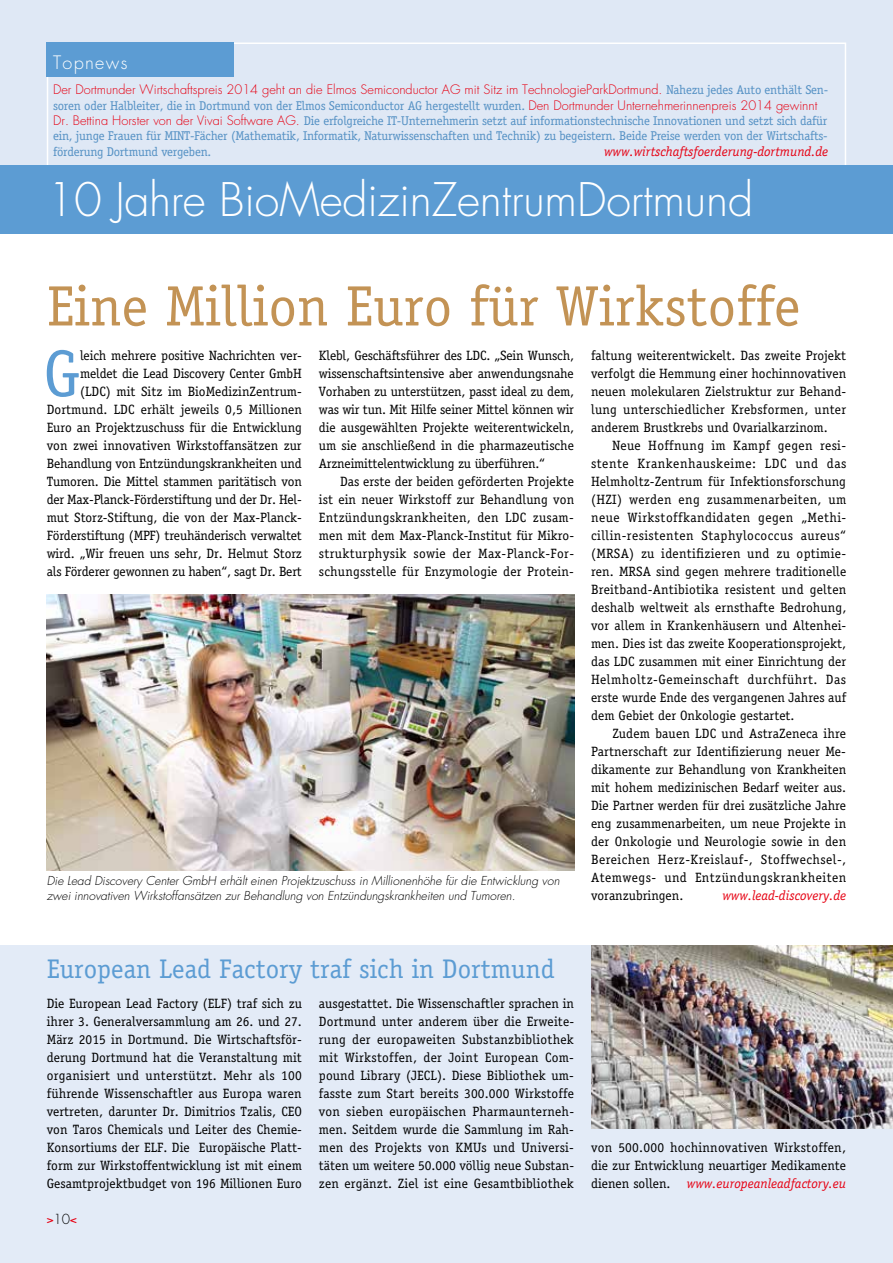
<style>
.page{position:relative;width:893px;height:1263px;background:#fff}
.page>*{position:absolute;margin:0;border:0;box-sizing:border-box;transform-origin:0 0}
.t1{font:66px "Officina Serif";color:#5c9cd3}
.t2{font:57px "Officina Serif";color:#c39355}
.t3{font:300 45px "Futura";letter-spacing:-.005em;color:#fff}
.t4{font:27px "Officina Serif";color:#5c9cd3}
.t5{font:300 18px "Futura";letter-spacing:.075em;color:#fff}
.t6{font:13.5px/18px "Officina Serif";color:#000;text-align:justify}
.t7{font:italic 13.5px "Officina Serif";color:#e60012}
.t8{font:13.5px "Officina Serif";color:#e60012}
.t9{font:12.75px/15.1px "Officina Serif";letter-spacing:-.02em;color:#5591c4}
.t10{font:300 12.75px "Futura";color:#e60012}
.t11{font:italic 300 12px/15px "Futura";color:#000}
.s1{font-family:"Officina Serif";font-weight:400;color:#5591c4}
.s2{font-family:"Futura";font-weight:300;color:#e60012}
.s3{font-family:"Futura";font-weight:300;color:#000}
.s4{font-style:italic;color:#e60012}
</style>
<div class="page">
<div style="left:0;top:945px;width:893px;height:318px;background:#e3ebf7"></div>
<div style="left:0;top:0;width:893px;height:180px;background:#dfe8f5"></div>
<div style="left:47px;top:43px;width:799px;height:131px;border:2px solid #fff"></div>
<div style="left:47px;top:43px;width:187px;height:34px;background:#5c9cd3"></div>
<div style="left:0;top:166px;width:893px;height:68px;background:#5c9cd3"></div>
<img style="left:47px;top:594px;width:527px;height:276px">
<img style="left:591px;top:945px;width:302px;height:183px">
<h3 class="t5" style="left:53px;top:51px;width:76px">Topnews</h3>
<p class="t10" style="left:53px;top:81px;width:776px">Der Dortmunder Wirtschaftspreis 2014 geht an die Elmos Semiconductor AG mit Sitz im TechnologieParkDortmund. <span class="s1">Nahezu jedes Auto enthält Sen-</span></p>
<p class="t9" style="left:53px;top:98px;width:776px">soren oder Halbleiter, die in Dortmund von der Elmos Semiconductor AG hergestellt wurden. <span class="s2">Den Dortmunder Unternehmerinnenpreis 2014 gewinnt<br>Dr. Bettina Horster von der Vivai Software AG.</span> Die erfolgreiche IT-Unternehmerin setzt auf informationstechnische Innovationen und setzt sich dafür ein, junge Frauen für MINT-Fächer (Mathematik, Informatik, Naturwissenschaften und Technik) zu begeistern. Beide Preise werden von der Wirtschafts-</p>
<p class="t9" style="left:53px;top:144px;width:160px">förderung Dortmund vergeben.</p>
<p class="t7" style="left:604px;top:144px;width:225px">www.wirtschaftsfoerderung-dortmund.de</p>
<h3 class="t3" style="left:47px;top:171px;width:708px">10 Jahre BioMedizinZentrumDortmund</h3>
<h2 class="t2" style="left:47px;top:273px;width:755px">Eine Million Euro für Wirkstoffe</h2>
<p class="t6" style="left:591px;top:346px;width:257px">faltung weiterentwickelt. Das zweite Projekt verfolgt die Hemmung einer hochinnovativen neuen molekularen Zielstruktur zur Behand&shy;lung unterschiedlicher Krebsformen, unter anderem Brustkrebs und Ovarialkarzinom.</p>
<p class="t6" style="left:591px;top:436px;width:257px;text-indent:21px">Neue Hoffnung im Kampf gegen resi&shy;stente Krankenhauskeime: LDC und das Helmholtz-Zentrum für Infektionsforschung (HZI) werden eng zusammenarbeiten, um neue Wirkstoffkandidaten gegen „Methi&shy;cillin-resistenten Staphylococcus aureus“ (MRSA) zu identifizieren und zu optimie&shy;ren. MRSA sind gegen mehrere traditionelle Breitband-Antibiotika resistent und gelten deshalb weltweit als ernsthafte Bedrohung, vor allem in Krankenhäusern und Altenhei&shy;men. Dies ist das zweite Kooperationsprojekt, das LDC zusammen mit einer Einrichtung der Helmholtz-Gemeinschaft durchführt. Das erste wurde Ende des vergangenen Jahres auf dem Gebiet der Onkologie gestartet.</p>
<p class="t6" style="left:591px;top:724px;width:257px;text-indent:21px">Zudem bauen LDC und AstraZeneca ihre Partnerschaft zur Identifizierung neuer Me&shy;dikamente zur Behandlung von Krankheiten mit hohem medizinischen Bedarf weiter aus.<br>Die Partner werden für drei zusätzliche Jahre eng zusammenarbeiten, um neue Projekte in der Onkologie und Neurologie sowie in den Bereichen Herz-Kreislauf-, Stoffwechsel-, Atemwegs- und Entzündungskrankheiten voranzubringen.</p>
<h1 class="t1" style="left:43px;top:335px;width:38px">G</h1>
<p class="t6" style="left:47px;top:346px;width:257px;text-align:right">leich mehrere positive Nachrichten ver&shy;meldet die Lead Discovery Center GmbH (LDC) mit Sitz im BioMedizinZentrum-Dortmund. LDC erhält jeweils 0,5 Millionen Euro an Projektzuschuss für die Entwicklung von zwei innovativen Wirkstoffansätzen zur Behandlung von Entzündungskrankheiten und Tumoren. Die Mittel stammen paritätisch von der Max-Planck-Förderstiftung und der Dr. Hel&shy;mut Storz-Stiftung, die von der Max-Planck-Förderstiftung (MPF) treuhänderisch verwaltet wird. „Wir freuen uns sehr, Dr. Helmut Storz als Förderer gewonnen zu haben“, sagt Dr. Bert</p>
<p class="t6" style="left:319px;top:346px;width:257px">Klebl, Geschäftsführer des LDC. „Sein Wunsch, wissenschaftsintensive aber anwendungsnahe Vorhaben zu unterstützen, passt ideal zu dem, was wir tun. Mit Hilfe seiner Mittel können wir die ausgewählten Projekte weiterentwickeln, um sie anschließend in die pharmazeutische Arzneimittelentwicklung zu überführen.“</p>
<p class="t6" style="left:319px;top:472px;width:257px;text-indent:21px">Das erste der beiden geförderten Projekte ist ein neuer Wirkstoff zur Behandlung von Entzündungskrankheiten, den LDC zusam&shy;men mit dem Max-Planck-Institut für Mikro&shy;strukturphysik sowie der Max-Planck-For&shy;schungsstelle für Enzymologie der Protein-</p>
<p class="t11" style="left:47px;top:873px;width:514px">Die Lead Discovery Center GmbH erhält einen Projektzuschuss in Millionenhöhe für die Entwicklung von zwei innovativen Wirkstoffansätzen zur Behandlung von Entzündungskrankheiten und Tumoren.</p>
<p class="t7" style="left:722px;top:888px;width:125px">www.lead-discovery.de</p>
<h3 class="t4" style="left:47px;top:953px;width:510px">European Lead Factory traf sich in Dortmund</h3>
<p class="t6" style="left:47px;top:994px;width:257px">Die European Lead Factory (ELF) traf sich zu ihrer 3. Generalversammlung am 26. und 27.<br>März 2015 in Dortmund. Die Wirtschaftsför&shy;derung Dortmund hat die Veranstaltung mit organisiert und unterstützt. Mehr als 100 führende Wissenschaftler aus Europa waren vertreten, darunter Dr. Dimitrios Tzalis, CEO von Taros Chemicals und Leiter des Chemie-Konsortiums der ELF. Die Europäische Platt&shy;form zur Wirkstoffentwicklung ist mit einem Gesamtprojektbudget von 196 Millionen Euro</p>
<p class="t8" style="left:47px;top:1212px;width:32px">&gt;<span class="s3">10</span>&lt;</p>
<p class="t6" style="left:319px;top:994px;width:257px">ausgestattet. Die Wissenschaftler sprachen in Dortmund unter anderem über die Erweite&shy;rung der europaweiten Substanzbibliothek mit Wirkstoffen, der Joint European Com&shy;pound Library (JECL). Diese Bibliothek um&shy;fasste zum Start bereits 300.000 Wirkstoffe von sieben europäischen Pharmaunterneh&shy;men. Seitdem wurde die Sammlung im Rah&shy;men des Projekts von KMUs und Universi&shy;täten um weitere 50.000 völlig neue Substan&shy;zen ergänzt. Ziel ist eine Gesamtbibliothek</p>
<p class="t6" style="left:591px;top:1138px;width:257px">von 500.000 hochinnovativen Wirkstoffen, die zur Entwicklung neuartiger Medikamente dienen sollen. <span class="s4">www.europeanleadfactory.eu</span></p>
</div>
